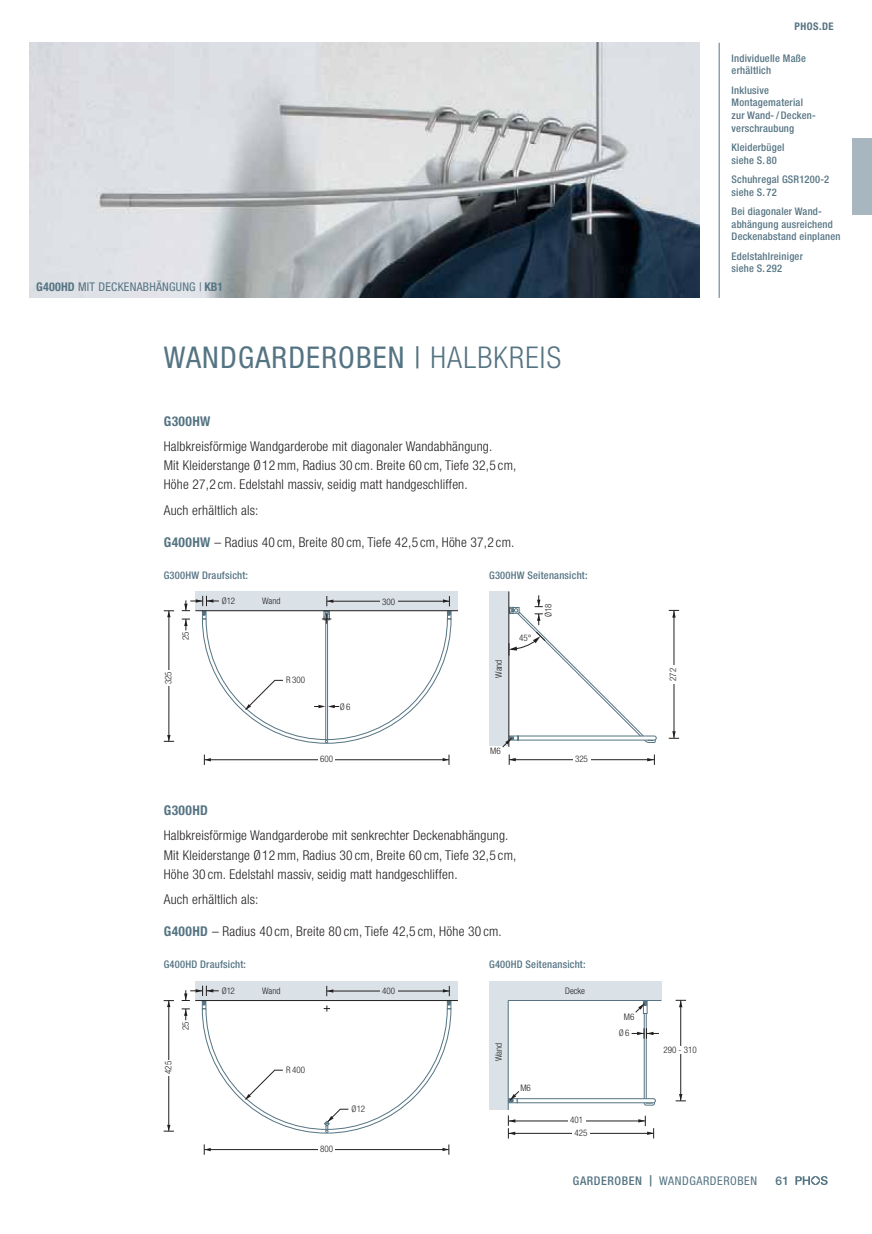
<style>
.page{position:relative;width:872px;height:1234px;background:#fff}
.page>*{position:absolute;margin:0;border:0;box-sizing:border-box;transform-origin:0 0}
.t1{font:condensed 30px "Helvetica Neue LT Std";letter-spacing:.04em;color:#557483}
.t2{font:300 condensed 13.5px/19.2px "Helvetica Neue LT Std";letter-spacing:.015em;color:#231f20}
.t3{font:700 condensed 13.5px "Helvetica Neue LT Std";letter-spacing:.03em;color:#557483}
.t4{font:condensed 12px "Helvetica Neue LT Std";letter-spacing:.02em;color:#557483}
.t5{font:condensed 12px "Helvetica Neue LT Std";letter-spacing:.05em;color:#557483}
.t6{font:500 12px "Helvetica Neue LT Std";color:#557483}
.t7{font:500 condensed 10.5px/12.8px "Helvetica Neue LT Std";letter-spacing:.02em;color:#557483}
.t8{font:700 condensed 10.5px "Helvetica Neue LT Std";letter-spacing:.05em;color:#557483}
.t9{font:300 condensed 9px/12.5px "Helvetica Neue LT Std";color:#231f20;text-align:center}
.s1{font-weight:700}
.s2{font-weight:300}
.s3{font-weight:700;color:#557483}
.s4{font-weight:500}
.s5{font-weight:500;font-stretch:normal;font-size:11.25px}
</style>
<div class="page">
<img style="left:30px;top:43px;width:669px;height:255px">
<div style="left:196px;top:591px;width:262px;height:19px;background:#dae2e7"></div>
<hr style="left:204px;top:759px;width:245px;height:1px;background:#231f20">
<svg style="left:204px;top:754px;width:7px;height:10px"></svg>
<svg style="left:442px;top:754px;width:8px;height:10px"></svg>
<div style="left:318px;top:755px;width:17px;height:8px;background:#fff"></div>
<hr style="left:169px;top:610px;width:1px;height:131px;background:#231f20">
<svg style="left:164px;top:734px;width:10px;height:8px"></svg>
<svg style="left:164px;top:610px;width:10px;height:7px"></svg>
<div style="left:165px;top:669px;width:8px;height:16px;background:#fff"></div>
<hr style="left:195px;top:610px;width:263px;height:1px;background:#231f20">
<svg style="left:182px;top:595px;width:270px;height:148px"></svg>
<div style="left:489px;top:591px;width:19px;height:154px;background:#dae2e7"></div>
<hr style="left:509px;top:759px;width:145px;height:1px;background:#231f20">
<svg style="left:509px;top:754px;width:7px;height:10px"></svg>
<svg style="left:647px;top:754px;width:8px;height:10px"></svg>
<div style="left:572px;top:755px;width:18px;height:8px;background:#fff"></div>
<hr style="left:673px;top:610px;width:1px;height:128px;background:#231f20">
<svg style="left:669px;top:731px;width:10px;height:7px"></svg>
<svg style="left:669px;top:610px;width:10px;height:7px"></svg>
<div style="left:669px;top:665px;width:9px;height:19px;background:#fff"></div>
<hr style="left:508px;top:591px;width:1px;height:155px;background:#231f20">
<svg style="left:502px;top:595px;width:155px;height:152px"></svg>
<div style="left:195px;top:981px;width:263px;height:19px;background:#dae2e7"></div>
<hr style="left:204px;top:1148px;width:245px;height:1px;background:#231f20">
<svg style="left:204px;top:1144px;width:7px;height:10px"></svg>
<svg style="left:442px;top:1144px;width:7px;height:10px"></svg>
<div style="left:318px;top:1145px;width:17px;height:7px;background:#fff"></div>
<hr style="left:168px;top:1000px;width:1px;height:130px;background:#231f20">
<svg style="left:164px;top:1124px;width:10px;height:7px"></svg>
<svg style="left:164px;top:1000px;width:10px;height:6px"></svg>
<div style="left:165px;top:1059px;width:8px;height:16px;background:#fff"></div>
<hr style="left:195px;top:999px;width:263px;height:1px;background:#231f20">
<svg style="left:182px;top:985px;width:269px;height:148px"></svg>
<div style="left:489px;top:981px;width:172px;height:19px;background:#dae2e7"></div>
<div style="left:489px;top:993px;width:19px;height:116px;background:#dae2e7"></div>
<hr style="left:508px;top:999px;width:153px;height:1px;background:#557483">
<hr style="left:508px;top:1000px;width:1px;height:109px;background:#557483">
<hr style="left:508px;top:1120px;width:137px;height:1px;background:#231f20">
<div style="left:568px;top:1116px;width:17px;height:7px;background:#fff"></div>
<hr style="left:508px;top:1132px;width:145px;height:1px;background:#231f20">
<svg style="left:638px;top:1115px;width:16px;height:23px"></svg>
<svg style="left:508px;top:1115px;width:7px;height:23px"></svg>
<div style="left:572px;top:1128px;width:18px;height:8px;background:#fff"></div>
<hr style="left:680px;top:1000px;width:1px;height:100px;background:#231f20">
<svg style="left:675px;top:1093px;width:11px;height:8px"></svg>
<svg style="left:675px;top:999px;width:11px;height:7px"></svg>
<div style="left:662px;top:1046px;width:36px;height:8px;background:#fff"></div>
<svg style="left:508px;top:1000px;width:151px;height:105px"></svg>
<hr style="left:719px;top:43px;width:1px;height:255px;background:#557483">
<svg style="left:795px;top:1176px;width:32px;height:8px"></svg>
<div style="left:853px;top:138px;width:19px;height:77px;background:#a7b6bf"></div>
<p class="t8" style="left:794px;top:20px;width:41px">PHOS.DE</p>
<p class="t4" style="left:36px;top:283px;width:189px"><span class="s1">G400HD</span> MIT DECKENABHÄNGUNG | <span class="s1">KB1</span></p>
<h1 class="t1" style="left:164px;top:346px;width:399px">WANDGARDEROBEN | <span class="s2">HALBKREIS</span></h1>
<p class="t3" style="left:164px;top:413px;width:48px">G300HW</p>
<p class="t2" style="left:164px;top:438px;width:354px">Halbkreisförmige Wandgarderobe mit diagonaler Wandabhängung.<br>Mit Kleiderstange Ø 12 mm, Radius 30 cm. Breite 60 cm, Tiefe 32,5 cm,<br>Höhe 27,2 cm. Edelstahl massiv, seidig matt handgeschliffen.</p>
<p class="t2" style="left:164px;top:502px;width:96px">Auch erhältlich als:</p>
<p class="t2" style="left:164px;top:534px;width:352px"><span class="s3">G400HW</span> – Radius 40 cm, Breite 80 cm, Tiefe 42,5 cm, Höhe 37,2 cm.</p>
<p class="t7" style="left:164px;top:569px;width:86px">G300HW Draufsicht:</p>
<p class="t7" style="left:489px;top:569px;width:100px">G300HW Seitenansicht:</p>
<p class="t9" style="left:181px;top:640px;width:10px;rotate:-90deg">25</p>
<p class="t9" style="left:163px;top:684px;width:14px;rotate:-90deg">325</p>
<p class="t9" style="left:222px;top:595px;width:15px">Ø 12</p>
<p class="t9" style="left:262px;top:596px;width:20px">Wand</p>
<p class="t9" style="left:286px;top:674px;width:20px">R 300</p>
<p class="t9" style="left:340px;top:701px;width:12px">Ø 6</p>
<p class="t9" style="left:320px;top:753px;width:14px">600</p>
<p class="t9" style="left:382px;top:596px;width:14px">300</p>
<p class="t9" style="left:493px;top:677px;width:20px;rotate:-90deg">Wand</p>
<p class="t9" style="left:519px;top:632px;width:14px">45°</p>
<p class="t9" style="left:543px;top:616px;width:15px;rotate:-90deg">Ø 18</p>
<p class="t9" style="left:490px;top:745px;width:12px">M6</p>
<p class="t3" style="left:164px;top:802px;width:46px">G300HD</p>
<p class="t2" style="left:164px;top:827px;width:354px">Halbkreisförmige Wandgarderobe mit senkrechter Deckenabhängung.<br>Mit Kleiderstange Ø 12 mm, Radius 30 cm, Breite 60 cm, Tiefe 32,5 cm,<br>Höhe 30 cm. Edelstahl massiv, seidig matt handgeschliffen.</p>
<p class="t2" style="left:164px;top:891px;width:96px">Auch erhältlich als:</p>
<p class="t2" style="left:164px;top:923px;width:339px"><span class="s3">G400HD</span> – Radius 40 cm, Breite 80 cm, Tiefe 42,5 cm, Höhe 30 cm.</p>
<p class="t9" style="left:575px;top:753px;width:14px">325</p>
<p class="t7" style="left:164px;top:959px;width:84px">G400HD Draufsicht:</p>
<p class="t7" style="left:489px;top:959px;width:98px">G400HD Seitenansicht:</p>
<p class="t9" style="left:180px;top:1029px;width:10px;rotate:-90deg">25</p>
<p class="t9" style="left:163px;top:1073px;width:14px;rotate:-90deg">425</p>
<p class="t9" style="left:222px;top:985px;width:15px">Ø 12</p>
<p class="t9" style="left:382px;top:985px;width:14px">400</p>
<p class="t9" style="left:262px;top:985px;width:20px">Wand</p>
<p class="t9" style="left:286px;top:1064px;width:20px">R 400</p>
<p class="t9" style="left:320px;top:1143px;width:14px">800</p>
<p class="t9" style="left:351px;top:1102px;width:15px">Ø 12</p>
<p class="t9" style="left:493px;top:1060px;width:20px;rotate:-90deg">Wand</p>
<p class="t9" style="left:520px;top:1082px;width:12px">M6</p>
<p class="t9" style="left:565px;top:985px;width:21px">Decke</p>
<p class="t9" style="left:570px;top:1114px;width:19px">401<br>425</p>
<p class="t9" style="left:668px;top:681px;width:14px;rotate:-90deg">272</p>
<p class="t9" style="left:624px;top:1011px;width:12px">M6</p>
<p class="t9" style="left:618px;top:1027px;width:12px">Ø 6</p>
<p class="t9" style="left:663px;top:1044px;width:35px">290 - 310</p>
<p class="t7" style="left:731px;top:53px;width:76px">Individuelle Maße erhältlich</p>
<p class="t7" style="left:731px;top:85px;width:86px">Inklusive<br>Montagematerial zur Wand- / Decken&shy;verschraubung</p>
<p class="t7" style="left:731px;top:142px;width:54px">Kleiderbügel siehe S. 80</p>
<p class="t7" style="left:731px;top:174px;width:99px">Schuhregal GSR1200-2 siehe S. 72</p>
<p class="t7" style="left:731px;top:206px;width:110px">Bei diagonaler Wand&shy;abhängung ausreichend<br>Deckenabstand einplanen</p>
<p class="t7" style="left:731px;top:251px;width:73px">Edelstahlreiniger siehe S. 292</p>
<p class="t5" style="left:573px;top:1176px;width:186px"><span class="s4">GARDEROBEN</span> <span class="s5">|</span> WANDGARDEROBEN</p>
<p class="t6" style="left:775px;top:1173px;width:15px">61</p>
</div>
